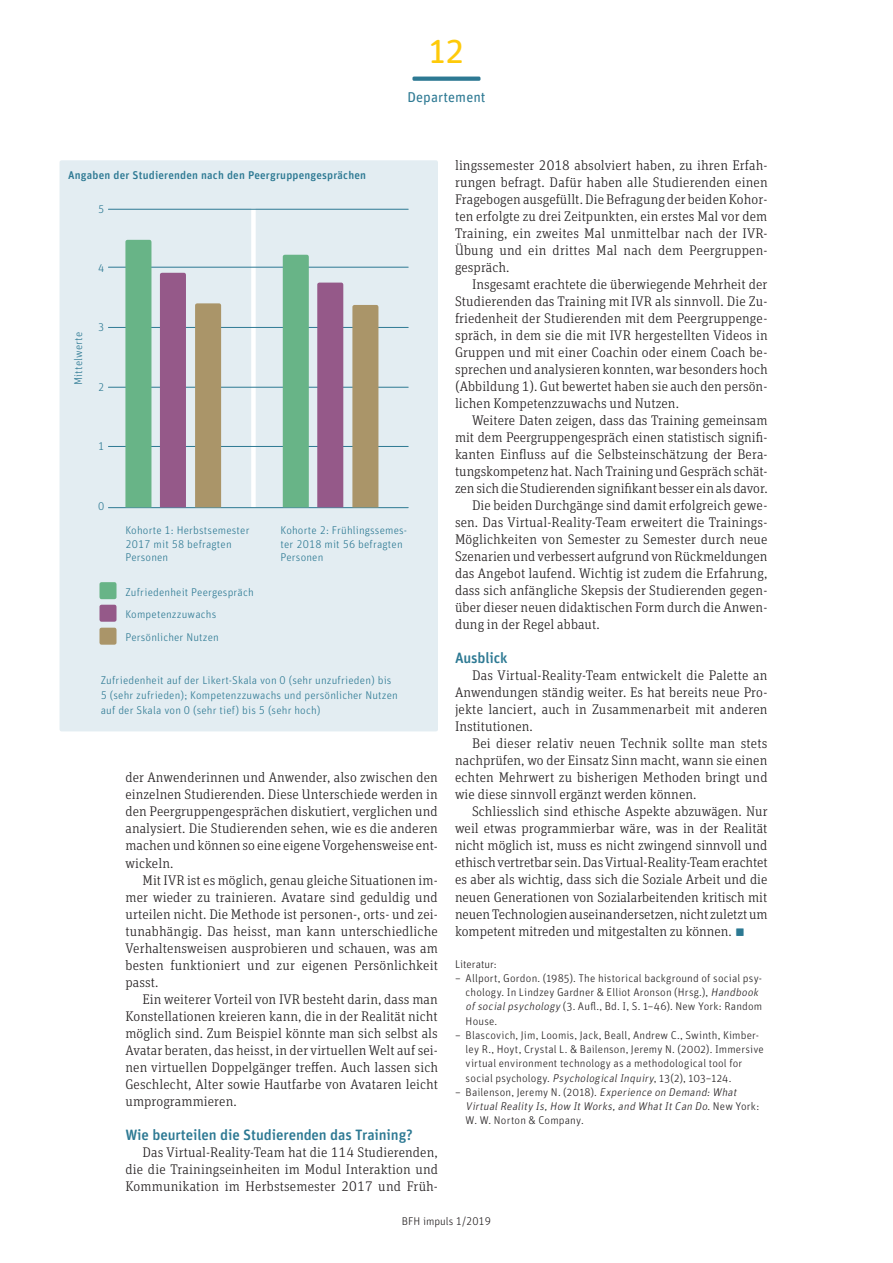
<style>
.page{position:relative;width:893px;height:1263px;background:#fff}
.page>*{position:absolute;margin:0;border:0;box-sizing:border-box;transform-origin:0 0}
.t1{font:36px "Unit Rounded Pro";color:#feca0a}
.t2{font:500 15px "Unit Rounded Pro";letter-spacing:-.01em;color:#2d7993}
.t3{font:14.25px "Unit Rounded Pro";color:#2d7993}
.t4{font:300 13.95px/17px "Unit Slab Pro";letter-spacing:.005em;color:#231f20;text-align:justify}
.t5{font:300 11.25px/14.2px "Unit Rounded Pro";letter-spacing:.015em;color:#231f20}
.t6{font:300 11.25px/13.6px "Unit Rounded Pro";letter-spacing:.015em;color:#2d7993}
.t7{font:italic 300 11.25px/14.2px "Unit Rounded Pro";color:#231f20}
.t8{font:500 11.25px "Unit Rounded Pro";letter-spacing:.015em;color:#2d7993}
.s1{font-family:"Unit Rounded Pro";font-size:21px;color:#2d7993}
.s2{font-style:italic}
.s3{font-style:normal}
</style>
<div class="page">
<svg style="left:412px;top:77px;width:68px;height:4px"></svg>
<div style="left:60px;top:160px;width:378px;height:571px;background:#e3edf2;border-radius:2px"></div>
<div style="left:99px;top:582px;width:18px;height:17px;background:#68b487;border-radius:2px"></div>
<div style="left:99px;top:605px;width:18px;height:17px;background:#955989;border-radius:2px"></div>
<div style="left:99px;top:628px;width:18px;height:17px;background:#aa9569;border-radius:2px"></div>
<div style="left:251px;top:208px;width:5px;height:299px;background:#fff"></div>
<hr style="left:108px;top:267px;width:300px;height:1px;background:#2d7993">
<hr style="left:108px;top:327px;width:300px;height:1px;background:#2d7993">
<hr style="left:108px;top:387px;width:300px;height:1px;background:#2d7993">
<hr style="left:108px;top:446px;width:300px;height:1px;background:#2d7993">
<hr style="left:108px;top:507px;width:300px;height:1px;background:#2d7993">
<div style="left:125px;top:240px;width:26px;height:267px;background:#68b487"></div>
<div style="left:283px;top:255px;width:26px;height:252px;background:#68b487"></div>
<div style="left:160px;top:273px;width:26px;height:234px;background:#955989"></div>
<div style="left:317px;top:283px;width:26px;height:224px;background:#955989"></div>
<div style="left:195px;top:303px;width:26px;height:204px;background:#aa9569"></div>
<div style="left:352px;top:305px;width:26px;height:202px;background:#aa9569"></div>
<hr style="left:108px;top:209px;width:300px;height:1px;background:#2d7993">
<h1 class="t1" style="left:429px;top:25px;width:36px">12</h1>
<p class="t3" style="left:407px;top:87px;width:80px">Departement</p>
<p class="t8" style="left:68px;top:167px;width:299px">Angaben der Studierenden nach den Peergruppengesprächen</p>
<p class="t6" style="left:98px;top:202px;width:8px">5</p>
<p class="t6" style="left:98px;top:261px;width:8px">4</p>
<p class="t6" style="left:71px;top:385px;width:55px;rotate:-90deg">Mittelwerte</p>
<p class="t6" style="left:98px;top:320px;width:8px">3</p>
<p class="t6" style="left:98px;top:380px;width:8px">2</p>
<p class="t6" style="left:98px;top:439px;width:8px">1</p>
<p class="t6" style="left:98px;top:499px;width:8px">0</p>
<p class="t6" style="left:125px;top:523px;width:126px">Kohorte 1: Herbstsemester<br>2017 mit 58 befragten<br>Personen</p>
<p class="t6" style="left:281px;top:523px;width:128px">Kohorte 2: Frühlingssemes&shy;ter 2018 mit 56 befragten<br>Personen</p>
<p class="t6" style="left:125px;top:580px;width:130px;line-height:22.5px">Zufriedenheit Peergespräch<br>Kompetenzzuwachs<br>Persönlicher Nutzen</p>
<p class="t6" style="left:101px;top:672px;width:299px;line-height:15px">Zufriedenheit auf der Likert-Skala von 0 (sehr unzufrieden) bis<br>5 (sehr zufrieden); Kompetenzzuwachs und persönlicher Nutzen auf der Skala von 0 (sehr tief) bis 5 (sehr hoch)</p>
<p class="t4" style="left:125px;top:769px;width:314px">der Anwenderinnen und Anwender, also zwischen den einzelnen Studierenden. Diese Unterschiede werden in den Peergruppengesprächen diskutiert, verglichen und analysiert. Die Studierenden sehen, wie es die anderen machen und können so eine eigene Vorgehensweise ent&shy;wickeln.</p>
<p class="t4" style="left:125px;top:871px;width:314px;text-indent:17px">Mit IVR ist es möglich, genau gleiche Situationen im&shy;mer wieder zu trainieren. Avatare sind geduldig und urteilen nicht. Die Methode ist personen-, orts- und zei&shy;tunabhängig. Das heisst, man kann unterschiedliche Verhaltensweisen ausprobieren und schauen, was am besten funktioniert und zur eigenen Persönlichkeit passt.</p>
<p class="t4" style="left:125px;top:990px;width:314px;text-indent:17px">Ein weiterer Vorteil von IVR besteht darin, dass man Konstellationen kreieren kann, die in der Realität nicht möglich sind. Zum Beispiel könnte man sich selbst als Avatar beraten, das heisst, in der virtuellen Welt auf sei&shy;nen virtuellen Doppelgänger treffen. Auch lassen sich Geschlecht, Alter sowie Hautfarbe von Avataren leicht umprogrammieren.</p>
<p class="t2" style="left:125px;top:1124px;width:289px">Wie beurteilen die Studierenden das Training?</p>
<p class="t4" style="left:125px;top:1143px;width:314px;text-indent:17px">Das Virtual-Reality-Team hat die 114 Studierenden, die die Trainingseinheiten im Modul Interaktion und Kommunikation im Herbstsemester 2017 und Früh-</p>
<p class="t4" style="left:455px;top:156px;width:314px">lingssemester 2018 absolviert haben, zu ihren Erfah&shy;rungen befragt. Dafür haben alle Studierenden einen Fragebogen ausgefüllt. Die Befragung der beiden Kohor&shy;ten erfolgte zu drei Zeitpunkten, ein erstes Mal vor dem Training, ein zweites Mal unmittelbar nach der IVR-Übung und ein drittes Mal nach dem Peergruppen&shy;gespräch.</p>
<p class="t4" style="left:455px;top:275px;width:314px;text-indent:17px">Insgesamt erachtete die überwiegende Mehrheit der Studierenden das Training mit IVR als sinnvoll. Die Zu&shy;friedenheit der Studierenden mit dem Peergruppenge&shy;spräch, in dem sie die mit IVR hergestellten Videos in Gruppen und mit einer Coachin oder einem Coach be&shy;sprechen und analysieren konnten, war besonders hoch (Abbildung 1). Gut bewertet haben sie auch den persön&shy;lichen Kompetenzzuwachs und Nutzen.</p>
<p class="t4" style="left:472px;top:411px;width:297px">Weitere Daten zeigen, dass das Training gemeinsam</p>
<p class="t4" style="left:455px;top:428px;width:314px">mit dem Peergruppengespräch einen statistisch signifi-</p>
<p class="t4" style="left:455px;top:445px;width:314px">kanten Einfluss auf die Selbsteinschätzung der Bera-</p>
<p class="t4" style="left:455px;top:462px;width:314px">tungskompetenz hat. Nach Training und Gespräch schät-</p>
<p class="t4" style="left:455px;top:480px;width:314px">zen sich die Studierenden signifikant besser ein als davor.</p>
<p class="t4" style="left:472px;top:497px;width:297px">Die beiden Durchgänge sind damit erfolgreich gewe-</p>
<p class="t4" style="left:455px;top:514px;width:314px">sen. Das Virtual-Reality-Team erweitert die Trainings-</p>
<p class="t4" style="left:455px;top:531px;width:314px">Möglichkeiten von Semester zu Semester durch neue</p>
<p class="t4" style="left:455px;top:548px;width:314px">Szenarien und verbessert aufgrund von Rückmeldungen</p>
<p class="t4" style="left:455px;top:565px;width:314px">das Angebot laufend. Wichtig ist zudem die Erfahrung,</p>
<p class="t4" style="left:455px;top:582px;width:314px">dass sich anfängliche Skepsis der Studierenden gegen-</p>
<p class="t4" style="left:455px;top:599px;width:314px">über dieser neuen didaktischen Form durch die Anwen-</p>
<p class="t4" style="left:455px;top:616px;width:146px">dung in der Regel abbaut.</p>
<p class="t2" style="left:455px;top:648px;width:54px">Ausblick</p>
<p class="t4" style="left:455px;top:667px;width:314px;text-indent:17px">Das Virtual-Reality-Team entwickelt die Palette an Anwendungen ständig weiter. Es hat bereits neue Pro&shy;jekte lanciert, auch in Zusammenarbeit mit anderen Institutionen.</p>
<p class="t4" style="left:455px;top:735px;width:314px;text-indent:17px">Bei dieser relativ neuen Technik sollte man stets nachprüfen, wo der Einsatz Sinn macht, wann sie einen echten Mehrwert zu bisherigen Methoden bringt und wie diese sinnvoll ergänzt werden können.</p>
<p class="t4" style="left:455px;top:803px;width:314px;text-indent:17px">Schliesslich sind ethische Aspekte abzuwägen. Nur weil etwas programmierbar wäre, was in der Realität nicht möglich ist, muss es nicht zwingend sinnvoll und ethisch vertretbar sein. Das Virtual-Reality-Team erachtet es aber als wichtig, dass sich die Soziale Arbeit und die neuen Generationen von Sozialarbeitenden kritisch mit neuen Technologien auseinandersetzen, nicht zuletzt um kompetent mitreden und mitgestalten zu können. <span class="s1">▪</span></p>
<p class="t5" style="left:455px;top:956px;width:43px">Literatur:</p>
<p class="t5" style="left:466px;top:970px;width:298px;text-indent:-11px">– Allport, Gordon. (1985). The historical background of social psy&shy;chology. In Lindzey Gardner &amp; Elliot Aronson (Hrsg.), <span class="s2">Handbook ofsocialpsychology</span> (3. Aufl., Bd. I, S. 1–46). New York: Random House.</p>
<p class="t5" style="left:466px;top:1027px;width:300px;text-indent:-11px">– Blascovich, Jim, Loomis, Jack, Beall, Andrew C., Swinth, Kimber&shy;ley R., Hoyt, Crystal L. &amp; Bailenson, Jeremy N. (2002). Immersive virtual environment technology as a methodological tool for social psychology. <span class="s2">PsychologicalInquiry</span>, 13(2), 103–124.</p>
<p class="t7" style="left:466px;top:1084px;width:295px;text-indent:-11px"><span class="s3">– Bailenson, Jeremy N. (2018).</span> Experience on Demand:What<br>VirtualReality Is,How ItWorks,and WhatItCan Do<span class="s3">. N e w Yo r k :<br>W. W. Norton &amp; Company.</span></p>
<p class="t5" style="left:402px;top:1213px;width:91px">BFH impuls 1/2019</p>
</div>
